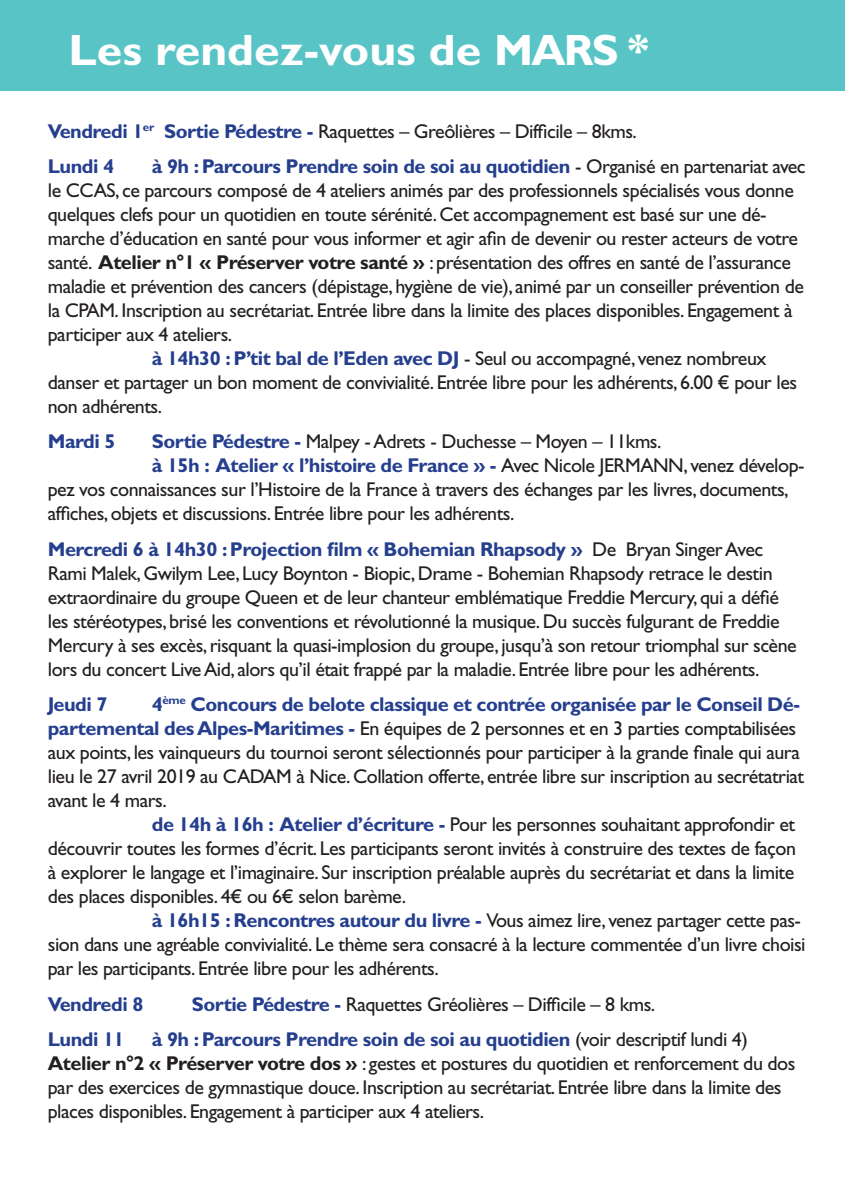
<style>
.page{position:relative;width:845px;height:1202px;background:#fff}
.page>*{position:absolute;margin:0;border:0;box-sizing:border-box;transform-origin:0 0}
.t1{font:700 44px "Gill Sans Std";color:#fff;scale:1.05 1}
.t2{font:20px/24px "Gill Sans Std";letter-spacing:-.025em;color:#231f20}
.t3{font:700 20px "Gill Sans Std";letter-spacing:-.025em;color:#253f8e}
.s1{font-weight:700;color:#253f8e}
.s2{font-weight:400;color:#231f20}
.s3{font-weight:700}
</style>
<div class="page">
<div style="left:0;top:0;width:845px;height:91px;background:#59c4c6"></div>
<p class="t1" style="left:68px;top:24px;width:554px">Les rendez-vous de MARS *</p>
<p class="t2" style="left:48px;top:119px;width:590px"><span class="s1">Vendredi 1</span><sup>er</sup> <span class="s1">Sortie Pédestre -</span> Raquettes – Greôlières – Difficile – 8kms.</p>
<p class="t3" style="left:48px;top:154px;width:68px">Lundi 4</p>
<p class="t3" style="left:152px;top:154px;width:655px">à 9h : Parcours Prendre soin de soi au quotidien <span class="s2">- Organisé en partenariat avec</span></p>
<p class="t2" style="left:48px;top:178px;width:747px">le CCAS, ce parcours composé de 4 ateliers animés par des professionnels spécialisés vous donne</p>
<p class="t2" style="left:48px;top:202px;width:720px">quelques clefs pour un quotidien en toute sérénité. Cet accompagnement est basé sur une dé-</p>
<p class="t2" style="left:48px;top:226px;width:751px">marche d’éducation en santé pour vous informer et agir afin de devenir ou rester acteurs de votre</p>
<p class="t2" style="left:48px;top:250px;width:744px">santé. <span class="s3">Atelier n°1 « Préserver votre santé »</span> : présentation des offres en santé de l’assurance</p>
<p class="t2" style="left:48px;top:274px;width:757px">maladie et prévention des cancers (dépistage, hygiène de vie), animé par un conseiller prévention de</p>
<p class="t2" style="left:48px;top:298px;width:746px">la CPAM. Inscription au secrétariat. Entrée libre dans la limite des places disponibles. Engagement à</p>
<p class="t2" style="left:48px;top:322px;width:186px">participer aux 4 ateliers.</p>
<p class="t2" style="left:152px;top:346px;width:616px"><span class="s1">à 14h30 : P’tit bal de l’Eden avec DJ</span> - Seul ou accompagné, venez nombreux</p>
<p class="t2" style="left:48px;top:370px;width:750px">danser et partager un bon moment de convivialité. Entrée libre pour les adhérents, 6.00 € pour les</p>
<p class="t2" style="left:48px;top:394px;width:116px">non adhérents.</p>
<p class="t3" style="left:48px;top:430px;width:69px">Mardi 5</p>
<p class="t2" style="left:152px;top:430px;width:511px"><span class="s1">Sortie Pédestre -</span> Malpey - Adrets - Duchesse – Moyen – 11kms.</p>
<p class="t3" style="left:152px;top:454px;width:654px">à 15h : Atelier « l’histoire de France » - <span class="s2">Avec Nicole JERMANN, venez dévelop-</span></p>
<p class="t2" style="left:48px;top:478px;width:742px">pez vos connaissances sur l’Histoire de la France à travers des échanges par les livres, documents,</p>
<p class="t2" style="left:48px;top:502px;width:468px">affiches, objets et discussions. Entrée libre pour les adhérents.</p>
<p class="t2" style="left:48px;top:537px;width:750px"><span class="s1">Mercredi 6 à 14h30 : Projection film « Bohemian Rhapsody »</span> De Bryan Singer Avec Rami Malek, Gwilym Lee, Lucy Boynton - Biopic, Drame - Bohemian Rhapsody retrace le destin extraordinaire du groupe Queen et de leur chanteur emblématique Freddie Mercury, qui a défié les stéréotypes, brisé les conventions et révolutionné la musique. Du succès fulgurant de Freddie Mercury à ses excès, risquant la quasi-implosion du groupe, jusqu’à son retour triomphal sur scène lors du concert Live Aid, alors qu’il était frappé par la maladie. Entrée libre pour les adhérents.</p>
<p class="t3" style="left:48px;top:692px;width:61px">Jeudi 7</p>
<p class="t3" style="left:152px;top:692px;width:649px">4<sup>ème</sup> Concours de belote classique et contrée organisée par le Conseil Dé-</p>
<p class="t2" style="left:48px;top:716px;width:750px"><span class="s1">partemental des Alpes-Maritimes -</span> En équipes de 2 personnes et en 3 parties comptabilisées</p>
<p class="t2" style="left:48px;top:740px;width:753px">aux points, les vainqueurs du tournoi seront sélectionnés pour participer à la grande finale qui aura</p>
<p class="t2" style="left:48px;top:764px;width:758px">lieu le 27 avril 2019 au CADAM à Nice. Collation offerte, entrée libre sur inscription au secrétatriat</p>
<p class="t2" style="left:48px;top:788px;width:120px">avant le 4 mars.</p>
<p class="t2" style="left:152px;top:812px;width:644px"><span class="s1">de 14h à 16h : Atelier d’écriture -</span> Pour les personnes souhaitant approfondir et</p>
<p class="t2" style="left:48px;top:836px;width:749px">découvrir toutes les formes d’écrit. Les participants seront invités à construire des textes de façon</p>
<p class="t2" style="left:48px;top:860px;width:748px">à explorer le langage et l’imaginaire. Sur inscription préalable auprès du secrétariat et dans la limite</p>
<p class="t2" style="left:48px;top:884px;width:360px">des places disponibles. 4€ ou 6€ selon barème.</p>
<p class="t2" style="left:152px;top:908px;width:650px"><span class="s1">à 16h15 : Rencontres autour du livre -</span> Vous aimez lire, venez partager cette pas-</p>
<p class="t2" style="left:48px;top:932px;width:759px">sion dans une agréable convivialité. Le thème sera consacré à la lecture commentée d’un livre choisi</p>
<p class="t2" style="left:48px;top:956px;width:392px">par les participants. Entrée libre pour les adhérents.</p>
<p class="t3" style="left:48px;top:992px;width:97px">Vendredi 8</p>
<p class="t2" style="left:192px;top:992px;width:465px"><span class="s1">Sortie Pédestre -</span> Raquettes Gréolières – Difficile – 8 kms.</p>
<p class="t3" style="left:48px;top:1027px;width:78px">Lundi 11</p>
<p class="t2" style="left:48px;top:1027px;width:749px;text-indent:104px"><span class="s1">à 9h : Parcours Prendre soin de soi au quotidien</span> (voir descriptif lundi 4)<br><span class="s3">Atelier n°2 « Préserver votre dos »</span> : gestes et postures du quotidien et renforcement du dos par des exercices de gymnastique douce. Inscription au secrétariat. Entrée libre dans la limite des places disponibles. Engagement à participer aux 4 ateliers.</p>
</div>
